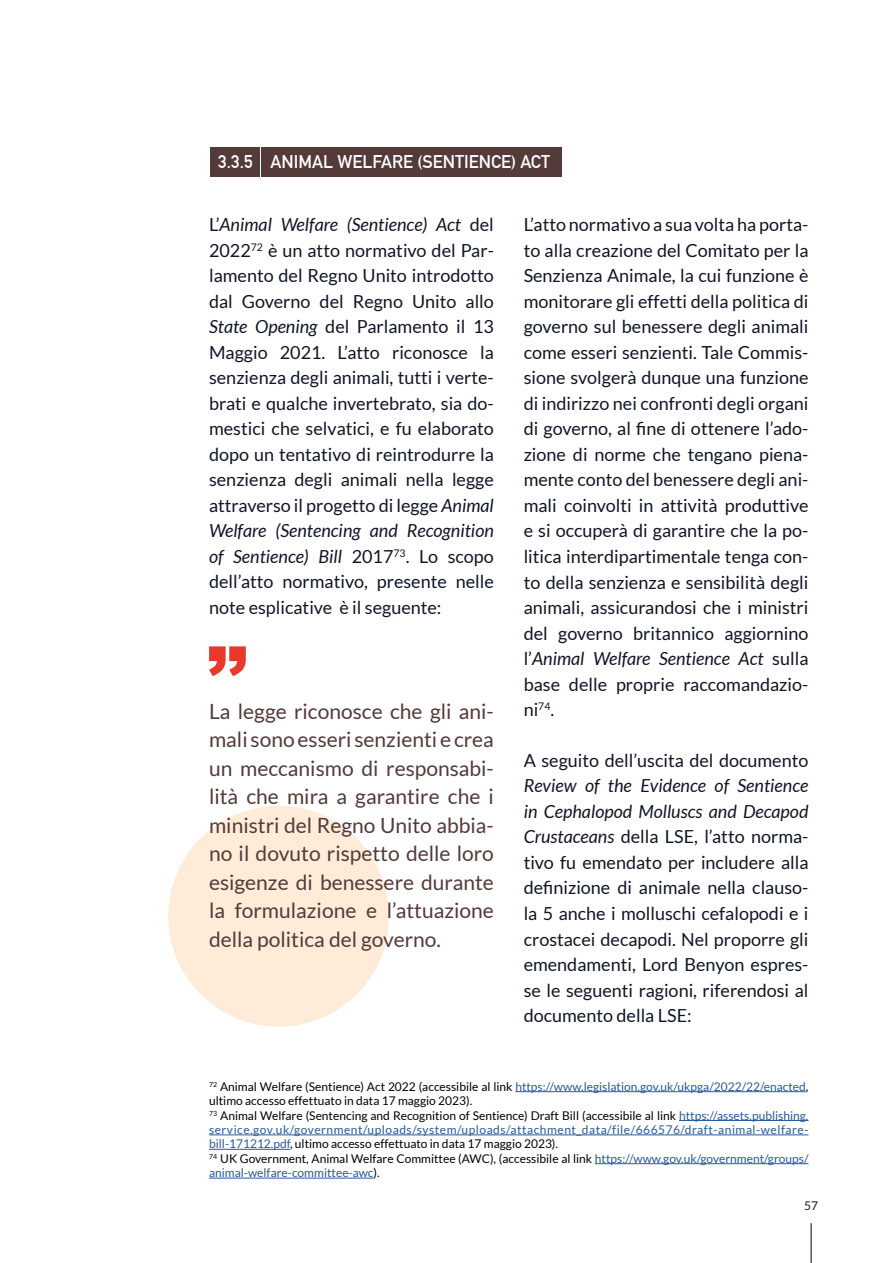
<style>
.page{position:relative;width:893px;height:1263px;background:#fff}
.page>*{position:absolute;margin:0;border:0;box-sizing:border-box;transform-origin:0 0}
.t1{font:21px/28.5px "Lato";color:#543a39;text-align:justify}
.t2{font:18px/25.5px "Lato";color:#101627;text-align:justify}
.t3{font:700 18px "DIN Alternate";color:#fff}
.t4{font:12px/14.4px "Lato";color:#000}
.t5{font:12px "Lato";color:#101627}
.s1{font-style:italic}
.s2{color:#275b9b}
</style>
<div class="page">
<hr style="left:811px;top:1223px;width:1px;height:40px;background:#000">
<div style="left:168px;top:806px;width:221px;height:221px;background:#feebd8;border-radius:50%"></div>
<div style="left:262px;top:147px;width:300px;height:29px;background:#543a39"></div>
<div style="left:210px;top:147px;width:49px;height:29px;background:#543a39"></div>
<hr style="left:515px;top:1091px;width:291px;height:1px;background:#275b9b">
<hr style="left:679px;top:1120px;width:129px;height:1px;background:#275b9b">
<hr style="left:209px;top:1134px;width:599px;height:1px;background:#275b9b">
<hr style="left:209px;top:1149px;width:81px;height:1px;background:#275b9b">
<hr style="left:595px;top:1163px;width:213px;height:1px;background:#275b9b">
<hr style="left:209px;top:1178px;width:165px;height:1px;background:#275b9b">
<svg style="left:209px;top:646px;width:37px;height:30px"></svg>
<p class="t3" style="left:218px;top:148px;width:333px">3.3.5 ANIMAL WELFARE (SENTIENCE) ACT</p>
<p class="t2" style="left:209px;top:212px;width:286px">L’<span class="s1">Animal Welfare (Sentience) Act</span> del 2022<sup>72</sup> è un atto normativo del Par&shy;lamento del Regno Unito introdotto dal Governo del Regno Unito allo <span class="s1">State Opening</span> del Parlamento il 13<br>Maggio 2021. L’atto riconosce la senzienza degli animali, tutti i verte&shy;brati e qualche invertebrato, sia do&shy;mestici che selvatici, e fu elaborato dopo un tentativo di reintrodurre la senzienza degli animali nella legge attraverso il progetto di legge <span class="s1">Animal Welfare (Sentencing and Recognition of Sentience) Bill</span> 2017<sup>73</sup>. Lo scopo dell’atto normativo, presente nelle note esplicative è il seguente:</p>
<p class="t1" style="left:209px;top:697px;width:286px">La legge riconosce che gli ani&shy;mali sono esseri senzienti e crea un meccanismo di responsabi&shy;lità che mira a garantire che i ministri del Regno Unito abbia&shy;no il dovuto rispetto delle loro esigenze di benessere durante la formulazione e l’attuazione della politica del governo.</p>
<p class="t2" style="left:524px;top:212px;width:286px">L’atto normativo a sua volta ha porta&shy;to alla creazione del Comitato per la Senzienza Animale, la cui funzione è monitorare gli effetti della politica di governo sul benessere degli animali come esseri senzienti. Tale Commis&shy;sione svolgerà dunque una funzione di indirizzo nei confronti degli organi di governo, al fine di ottenere l’ado&shy;zione di norme che tengano piena&shy;mente conto del benessere degli ani&shy;mali coinvolti in attività produttive e si occuperà di garantire che la po&shy;litica interdipartimentale tenga con&shy;to della senzienza e sensibilità degli animali, assicurandosi che i ministri del governo britannico aggiornino l’<span class="s1">Animal Welfare Sentience Act</span> sulla base delle proprie raccomandazio&shy;ni<sup>74</sup>.</p>
<p class="t2" style="left:524px;top:747px;width:286px">A seguito dell’uscita del documento</p>
<p class="t2" style="left:524px;top:773px;width:286px"><span class="s1">Review of the Evidence of Sentience in Cephalopod Molluscs and Decapod Crustaceans</span> della LSE, l’atto norma&shy;tivo fu emendato per includere alla definizione di animale nella clauso&shy;la 5 anche i molluschi cefalopodi e i crostacei decapodi. Nel proporre gli emendamenti, Lord Benyon espres&shy;se le seguenti ragioni, riferendosi al documento della LSE:</p>
<p class="t4" style="left:209px;top:1079px;width:601px"><sup>72</sup> Animal Welfare (Sentience) Act 2022 (accessibile al link <span class="s2">https://www.legislation.gov.uk/ukpga/2022/22/enacted</span>, ultimo accesso effettuato in data 17 maggio 2023).<br><sup>73</sup> Animal Welfare (Sentencing and Recognition of Sentience) Draft Bill (accessibile al link <span class="s2">https://assets.publishing. service.gov.uk/government/uploads/system/uploads/attachment_data/file/666576/draft-animal-welfare&shy;bill-171212.pdf</span>, ultimo accesso effettuato in data 17 maggio 2023).<br><sup>74</sup> UK Government, Animal Welfare Committee (AWC), (accessibile al link <span class="s2">https://www.gov.uk/government/groups/ animal-welfare-committee-awc</span>).</p>
<p class="t5" style="left:804px;top:1199px;width:15px">57</p>
</div>
